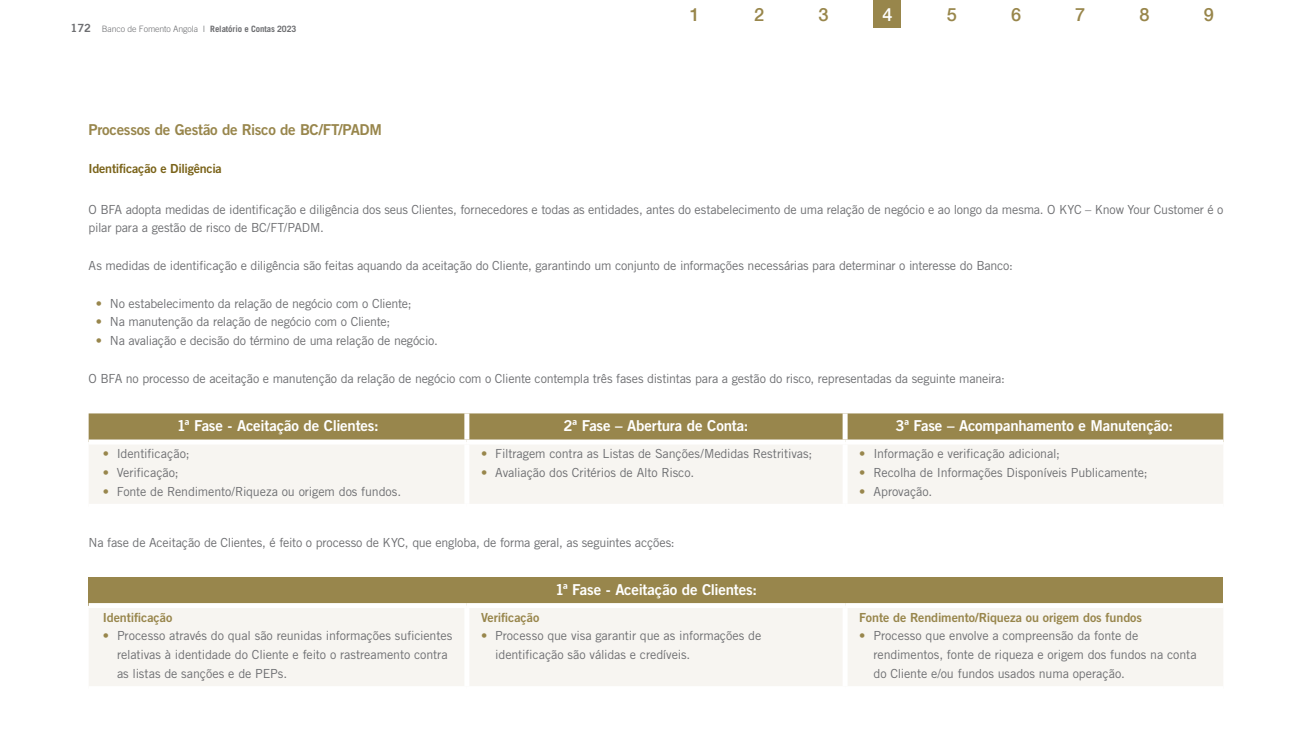
<style>
.page{position:relative;width:1312px;height:745px;background:#fff}
.page>*{position:absolute;margin:0;border:0;box-sizing:border-box;transform-origin:0 0}
.t1{font:500 18.12px "Helvetica Neue";color:#98864b}
.t2{font:500 18.12px "Helvetica Neue";color:#fff}
.t3{font:15px "Trade Gothic LT Std Bd 2";letter-spacing:-.015em;color:#fff}
.t4{font:15px "Trade Gothic LT Std Bd 2";letter-spacing:-.02em;color:#98864c}
.t5{font:12.5px/18.8px "Trade Gothic LT Std";letter-spacing:-.015em;color:#6d6e71}
.t6{font:12.5px "Trade Gothic LT Std Bd 2";letter-spacing:-.005em;color:#98864c}
.t7{font:12.5px "Trade Gothic LT Std Bd 2";letter-spacing:-.02em;color:#7a6319}
.t8{font:300 8.75px "Trade Gothic LT Std";letter-spacing:-.01em;color:#6d6e71}
.s1{font-family:"Trade Gothic LT Std Bd 2";font-weight:400;font-size:11.25px}
.s2{font-weight:700}
.s3{color:#98864c}
</style>
<div class="page">
<div style="left:873px;top:0;width:28px;height:27px;background:#98864b"></div>
<div style="left:89px;top:413px;width:1133px;height:26px;background:#98864c"></div>
<div style="left:89px;top:445px;width:1133px;height:58px;background:#f7f5f1"></div>
<div style="left:464px;top:413px;width:5px;height:26px;background:#fff"></div>
<div style="left:842px;top:413px;width:5px;height:26px;background:#fff"></div>
<div style="left:464px;top:444px;width:5px;height:59px;background:#fff"></div>
<div style="left:842px;top:444px;width:5px;height:59px;background:#fff"></div>
<div style="left:89px;top:576px;width:1133px;height:29px;background:#98864c"></div>
<div style="left:89px;top:608px;width:1133px;height:77px;background:#f7f5f1"></div>
<svg style="left:89px;top:603px;width:378px;height:3px"></svg>
<svg style="left:467px;top:603px;width:377px;height:2px"></svg>
<svg style="left:844px;top:603px;width:378px;height:3px"></svg>
<div style="left:464px;top:607px;width:5px;height:78px;background:#fff"></div>
<div style="left:842px;top:607px;width:5px;height:78px;background:#fff"></div>
<p class="t8" style="left:70px;top:24px;width:227px"><span class="s1">172</span> Banco de Fomento Angola I <span class="s2">Relatório e Contas 2023</span></p>
<h1 class="t1" style="left:689px;top:0;width:12px">1</h1>
<h1 class="t1" style="left:754px;top:0;width:12px">2</h1>
<h1 class="t1" style="left:818px;top:0;width:12px">3</h1>
<h1 class="t2" style="left:882px;top:0;width:12px">4</h1>
<h1 class="t1" style="left:946px;top:0;width:12px">5</h1>
<h1 class="t1" style="left:1010px;top:0;width:12px">6</h1>
<h1 class="t1" style="left:1075px;top:0;width:12px">7</h1>
<h1 class="t1" style="left:1139px;top:0;width:12px">8</h1>
<h1 class="t1" style="left:1203px;top:0;width:12px">9</h1>
<p class="t4" style="left:89px;top:120px;width:294px">Processos de Gestão de Risco de BC/FT/PADM</p>
<p class="t7" style="left:89px;top:160px;width:135px">Identificação e Diligência</p>
<p class="t5" style="left:89px;top:199px;width:1135px">O BFA adopta medidas de identificação e diligência dos seus Clientes, fornecedores e todas as entidades, antes do estabelecimento de uma relação de negócio e ao longo da mesma. O KYC – Know Your Customer é o pilar para a gestão de risco de BC/FT/PADM.</p>
<p class="t5" style="left:89px;top:256px;width:925px">As medidas de identificação e diligência são feitas aquando da aceitação do Cliente, garantindo um conjunto de informações necessárias para determinar o interesse do Banco:</p>
<p class="t5" style="left:96px;top:293px;width:317px"><span class="s3">•</span> No estabelecimento da relação de negócio com o Cliente;</p>
<p class="t5" style="left:96px;top:312px;width:296px"><span class="s3">•</span> Na manutenção da relação de negócio com o Cliente;</p>
<p class="t5" style="left:96px;top:331px;width:343px"><span class="s3">•</span> Na avaliação e decisão do término de uma relação de negócio.</p>
<p class="t5" style="left:89px;top:368px;width:917px">O BFA no processo de aceitação e manutenção da relação de negócio com o Cliente contempla três fases distintas para a gestão do risco, representadas da seguinte maneira:</p>
<p class="t3" style="left:177px;top:416px;width:203px">1ª Fase - Aceitação de Clientes:</p>
<p class="t3" style="left:563px;top:416px;width:186px">2ª Fase – Abertura de Conta:</p>
<p class="t3" style="left:895px;top:416px;width:279px">3ª Fase – Acompanhamento e Manutenção:</p>
<p class="t5" style="left:103px;top:444px;width:88px"><span class="s3">•</span> Identificação;</p>
<p class="t5" style="left:103px;top:462px;width:77px"><span class="s3">•</span> Verificação;</p>
<p class="t5" style="left:103px;top:481px;width:300px"><span class="s3">•</span> Fonte de Rendimento/Riqueza ou origem dos fundos.</p>
<p class="t5" style="left:481px;top:444px;width:333px"><span class="s3">•</span> Filtragem contra as Listas de Sanções/Medidas Restritivas;</p>
<p class="t5" style="left:481px;top:462px;width:215px"><span class="s3">•</span> Avaliação dos Critérios de Alto Risco.</p>
<p class="t5" style="left:859px;top:444px;width:202px"><span class="s3">•</span> Informação e verificação adicional;</p>
<p class="t5" style="left:859px;top:462px;width:290px"><span class="s3">•</span> Recolha de Informações Disponíveis Publicamente;</p>
<p class="t5" style="left:859px;top:481px;width:75px"><span class="s3">•</span> Aprovação.</p>
<p class="t5" style="left:89px;top:532px;width:587px">Na fase de Aceitação de Clientes, é feito o processo de KYC, que engloba, de forma geral, as seguintes acções:</p>
<p class="t6" style="left:103px;top:609px;width:71px">Identificação</p>
<p class="t5" style="left:117px;top:626px;width:337px;text-indent:-14px"><span class="s3">•</span> Processo através do qual são reunidas informações suficientes relativas à identidade do Cliente e feito o rastreamento contra as listas de sanções e de PEPs.</p>
<p class="t3" style="left:555px;top:580px;width:203px">1ª Fase - Aceitação de Clientes:</p>
<p class="t6" style="left:481px;top:609px;width:60px">Verificação</p>
<p class="t5" style="left:495px;top:626px;width:267px;text-indent:-14px"><span class="s3">•</span> Processo que visa garantir que as informações de identificação são válidas e credíveis.</p>
<p class="t6" style="left:859px;top:609px;width:284px">Fonte de Rendimento/Riqueza ou origem dos fundos</p>
<p class="t5" style="left:873px;top:626px;width:324px;text-indent:-14px"><span class="s3">•</span> Processo que envolve a compreensão da fonte de rendimentos, fonte de riqueza e origem dos fundos na conta do Cliente e/ou fundos usados numa operação.</p>
</div>
